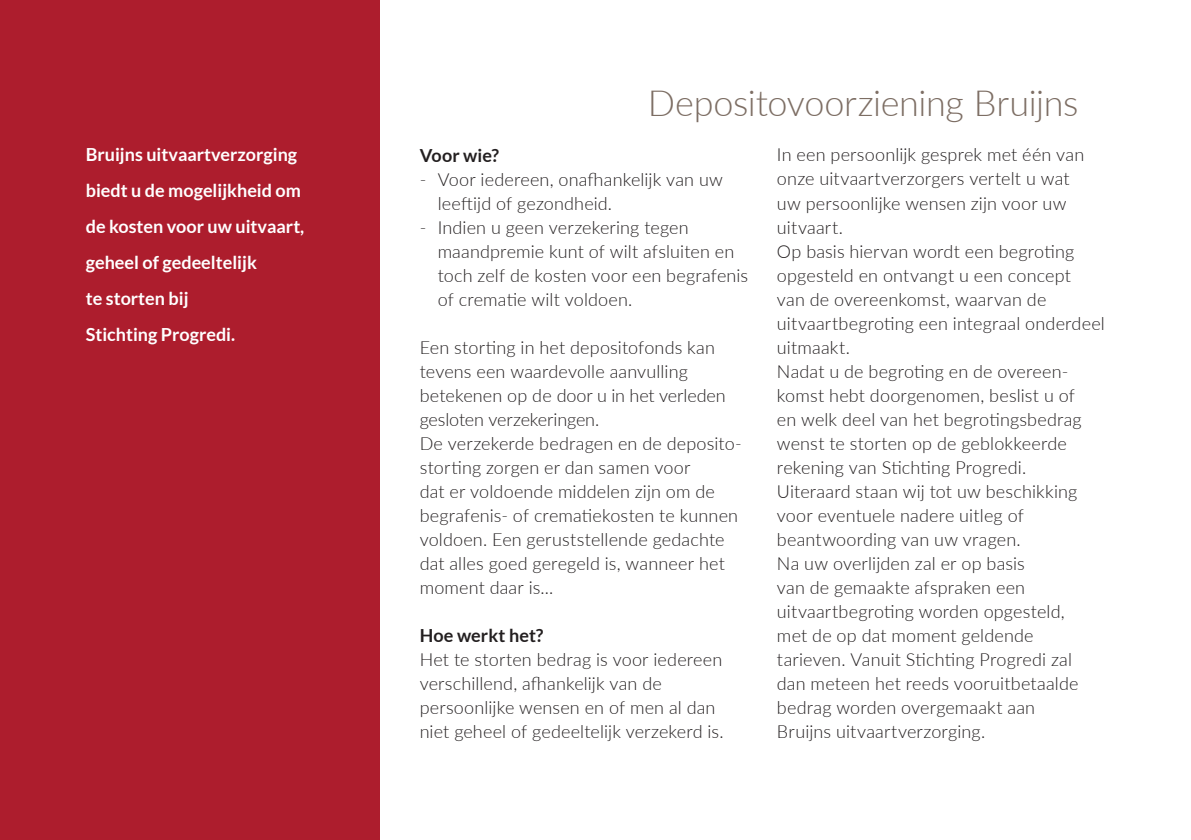
<style>
.page{position:relative;width:1191px;height:840px;background:#fff}
.page>*{position:absolute;margin:0;border:0;box-sizing:border-box;transform-origin:0 0}
.t1{font:300 36px "Lato";letter-spacing:-.01em;color:#7d6e64}
.t2{font:300 18px/24px "Lato";letter-spacing:.005em;color:#231f20}
.t3{font:700 18px/36px "Lato";color:#fff}
.t4{font:700 18px "Lato";letter-spacing:.005em;color:#231f20}
</style>
<div class="page">
<div style="left:0;top:0;width:380px;height:839px;background:#ad1d2d"></div>
<p class="t3" style="left:86px;top:136px;width:220px">Bruijns uitvaartverzorging biedt u de mogelijkheid om de kosten voor uw uitvaart, geheel of gedeeltelijk<br>te storten bij<br>Stichting Progredi.</p>
<h1 class="t1" style="left:648px;top:77px;width:432px">Depositovoorziening Bruijns</h1>
<p class="t4" style="left:420px;top:145px;width:81px">Voor wie?</p>
<p class="t2" style="left:438px;top:166px;width:287px;text-indent:-18px">- Voor iedereen, onafhankelijk van uw leeftijd of gezondheid.</p>
<p class="t2" style="left:438px;top:214px;width:312px;text-indent:-18px">- Indien u geen verzekering tegen maandpremie kunt of wilt afsluiten en toch zelf de kosten voor een begrafenis of crematie wilt voldoen.</p>
<p class="t2" style="left:420px;top:334px;width:324px">Een storting in het depositofonds kan tevens een waardevolle aanvulling betekenen op de door u in het verleden gesloten verzekeringen.<br>De verzekerde bedragen en de deposito&shy;storting zorgen er dan samen voor<br>dat er voldoende middelen zijn om de begrafenis- of crematiekosten te kunnen voldoen. Een geruststellende gedachte dat alles goed geregeld is, wanneer het moment daar is...</p>
<p class="t4" style="left:420px;top:624px;width:125px">Hoe werkt het?</p>
<p class="t2" style="left:420px;top:646px;width:305px">Het te storten bedrag is voor iedereen verschillend, afhankelijk van de persoonlijke wensen en of men al dan niet geheel of gedeeltelijk verzekerd is.</p>
<p class="t2" style="left:777px;top:142px;width:329px">In een persoonlijk gesprek met één van onze uitvaartverzorgers vertelt u wat<br>uw persoonlijke wensen zijn voor uw uitvaart.<br>Op basis hiervan wordt een begroting opgesteld en ontvangt u een concept<br>van de overeenkomst, waarvan de uitvaartbegroting een integraal onderdeel uitmaakt.<br>Nadat u de begroting en de overeen&shy;komst hebt doorgenomen, beslist u of<br>en welk deel van het begrotingsbedrag wenst te storten op de geblokkeerde rekening van Stichting Progredi.<br>Uiteraard staan wij tot uw beschikking voor eventuele nadere uitleg of beantwoording van uw vragen.<br>Na uw overlijden zal er op basis<br>van de gemaakte afspraken een uitvaartbegroting worden opgesteld,<br>met de op dat moment geldende tarieven. Vanuit Stichting Progredi zal dan meteen het reeds vooruitbetaalde bedrag worden overgemaakt aan<br>Bruijns uitvaartverzorging.</p>
</div>
